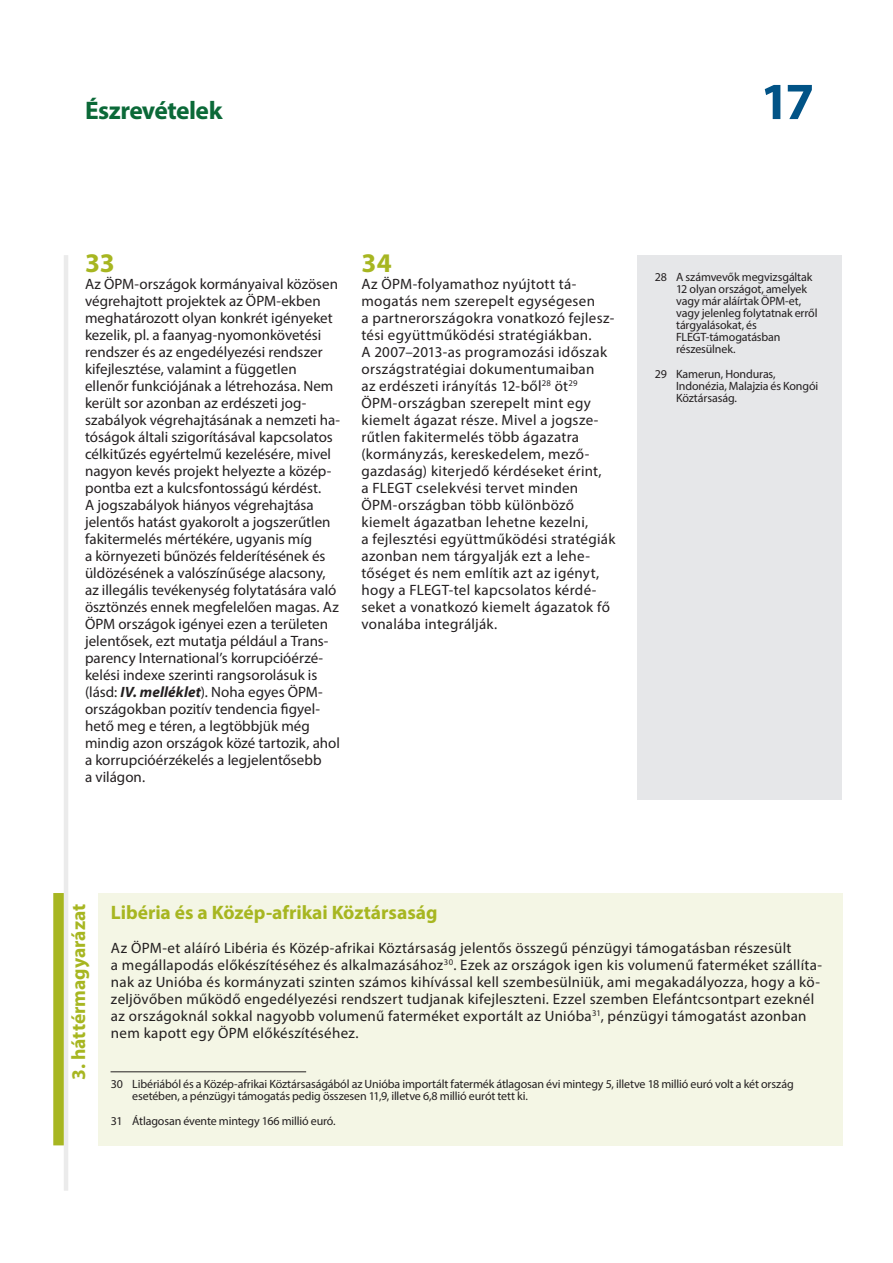
<style>
.page{position:relative;width:893px;height:1263px;background:#fff}
.page>*{position:absolute;margin:0;border:0;box-sizing:border-box;transform-origin:0 0}
.t1{font:700 52.5px "Myriad Pro";color:#015386}
.E_05_-_CHAP__1__TEXT{font:700 27px "Myriad Pro";color:#a7b621}
.t2{font:700 25.5px "Myriad Pro";letter-spacing:-.02em;color:#0b6938}
.F_02_-_BOX_TITRE_COL{font:700 19.5px "Myriad Pro";letter-spacing:-.005em;color:#a7b621}
.F_01_-_GREEN_BOX_NUM{font:700 19.5px "Myriad Pro";letter-spacing:-.005em;color:#a7b621}
.E_05_-_CHAP__1__TEXT-2{font:15px/17px "Myriad Pro";letter-spacing:.005em;color:#231f20}
.F_04_-_BOX_TEXTE{font:15px/17px "Myriad Pro";letter-spacing:.02em;color:#231f20}
.E_08_-_CHAP__FOOTNOT{font:12px/12px "Myriad Pro";letter-spacing:-.01em;color:#231f20}
.s1{font-weight:700;font-style:italic}
</style>
<div class="page">
<hr style="left:64px;top:255px;width:4px;height:936px;background:#ebebeb">
<div style="left:638px;top:255px;width:204px;height:544px;background:#e6e7e9"></div>
<div style="left:98px;top:893px;width:744px;height:252px;background:#f4f6e5"></div>
<div style="left:53px;top:893px;width:11px;height:252px;background:#a7b621"></div>
<hr style="left:111px;top:1071px;width:195px;height:1px;background:#231f20">
<h3 class="t2" style="left:85px;top:94px;width:139px">Észrevételek</h3>
<h1 class="t1" style="left:760px;top:67px;width:56px">17</h1>
<p class="E_05_-_CHAP__1__TEXT" style="left:85px;top:245px;width:31px">33</p>
<p class="E_05_-_CHAP__1__TEXT-2" style="left:85px;top:275px;width:257px">Az ÖPM‑országok kormányaival közösen végrehajtott projektek az ÖPM‑ekben meghatározott olyan konkrét igényeket kezelik, pl. a faanyag‑-nyomonkövetési rendszer és az engedélyezési rendszer kifejlesztése, valamint a független ellenőr funkciójának a létrehozása. Nem került sor azonban az erdészeti jog&shy;szabályok végrehajtásának a nemzeti ha&shy;tóságok általi szigorításával kapcsolatos célkitűzés egyértelmű kezelésére, mivel nagyon kevés projekt helyezte a közép&shy;pontba ezt a kulcsfontosságú kérdést.<br>A jogszabályok hiányos végrehajtása jelentős hatást gyakorolt a jogszerűtlen fakitermelés mértékére, ugyanis míg<br>a környezeti bűnözés felderítésének és üldözésének a valószínűsége alacsony, az illegális tevékenység folytatására való ösztönzés ennek megfelelően magas. Az ÖPM országok igényei ezen a területen jelentősek, ezt mutatja például a Trans&shy;parency International’s korrupcióérzé&shy;kelési indexe szerinti rangsorolásuk is (lásd: <span class="s1">IV. melléklet</span>). Noha egyes ÖPM‑- országokban pozitív tendencia figyel&shy;hető meg e téren, a legtöbbjük még mindig azon országok közé tartozik, ahol a korrupcióérzékelés a legjelentősebb<br>a világon.</p>
<p class="E_05_-_CHAP__1__TEXT" style="left:361px;top:245px;width:32px">34</p>
<p class="E_05_-_CHAP__1__TEXT-2" style="left:361px;top:275px;width:255px">Az ÖPM‑folyamathoz nyújtott tá&shy;mogatás nem szerepelt egységesen<br>a partnerországokra vonatkozó fejlesz&shy;tési együttműködési stratégiákban.<br>A 2007–2013-as programozási időszak országstratégiai dokumentumaiban<br>az erdészeti irányítás 12-ből<sup>28</sup> öt<sup>29<br></sup>ÖPM‑országban szerepelt mint egy kiemelt ágazat része. Mivel a jogsze&shy;rűtlen fakitermelés több ágazatra (kormányzás, kereskedelem, mező&shy;gazdaság) kiterjedő kérdéseket érint,<br>a FLEGT cselekvési tervet minden ÖPM‑országban több különböző kiemelt ágazatban lehetne kezelni,<br>a fejlesztési együttműködési stratégiák azonban nem tárgyalják ezt a lehe&shy;tőséget és nem említik azt az igényt, hogy a FLEGT‑tel kapcsolatos kérdé&shy;seket a vonatkozó kiemelt ágazatok fő vonalába integrálják.</p>
<p class="E_08_-_CHAP__FOOTNOT" style="left:676px;top:271px;width:143px;text-indent:-21px">28 A számvevők megvizsgáltak<br>12 olyan országot, amelyek vagy már aláírtak ÖPM‑et, vagy jelenleg folytatnak erről tárgyalásokat, és<br>FLEGT‑támogatásban részesülnek.</p>
<p class="E_08_-_CHAP__FOOTNOT" style="left:676px;top:368px;width:144px;text-indent:-21px">29 Kamerun, Honduras,<br>Indonézia, Malajzia és Kongói<br>Köztársaság.</p>
<p class="F_01_-_GREEN_BOX_NUM" style="left:66px;top:1080px;width:178px;rotate:-90deg">3. háttérmagyarázat</p>
<p class="F_02_-_BOX_TITRE_COL" style="left:111px;top:899px;width:328px">Libéria és a Közép‑afrikai Köztársaság</p>
<p class="F_04_-_BOX_TEXTE" style="left:111px;top:939px;width:713px">Az ÖPM‑et aláíró Libéria és Közép‑afrikai Köztársaság jelentős összegű pénzügyi támogatásban részesült<br>a megállapodás előkészítéséhez és alkalmazásához<sup>30</sup>. Ezek az országok igen kis volumenű faterméket szállíta&shy;nak az Unióba és kormányzati szinten számos kihívással kell szembesülniük, ami megakadályozza, hogy a kö&shy;zeljövőben működő engedélyezési rendszert tudjanak kifejleszteni. Ezzel szemben Elefántcsontpart ezeknél az országoknál sokkal nagyobb volumenű faterméket exportált az Unióba<sup>31</sup>, pénzügyi támogatást azonban nem kapott egy ÖPM előkészítéséhez.</p>
<p class="E_08_-_CHAP__FOOTNOT" style="left:132px;top:1078px;width:663px;text-indent:-21px">30 Libériából és a Közép‑afrikai Köztársaságából az Unióba importált fatermék átlagosan évi mintegy 5, illetve 18 millió euró volt a két ország esetében, a pénzügyi támogatás pedig összesen 11,9, illetve 6,8 millió eurót tett ki.</p>
<p class="E_08_-_CHAP__FOOTNOT" style="left:111px;top:1114px;width:226px">31 Átlagosan évente mintegy 166 millió euró.</p>
</div>
